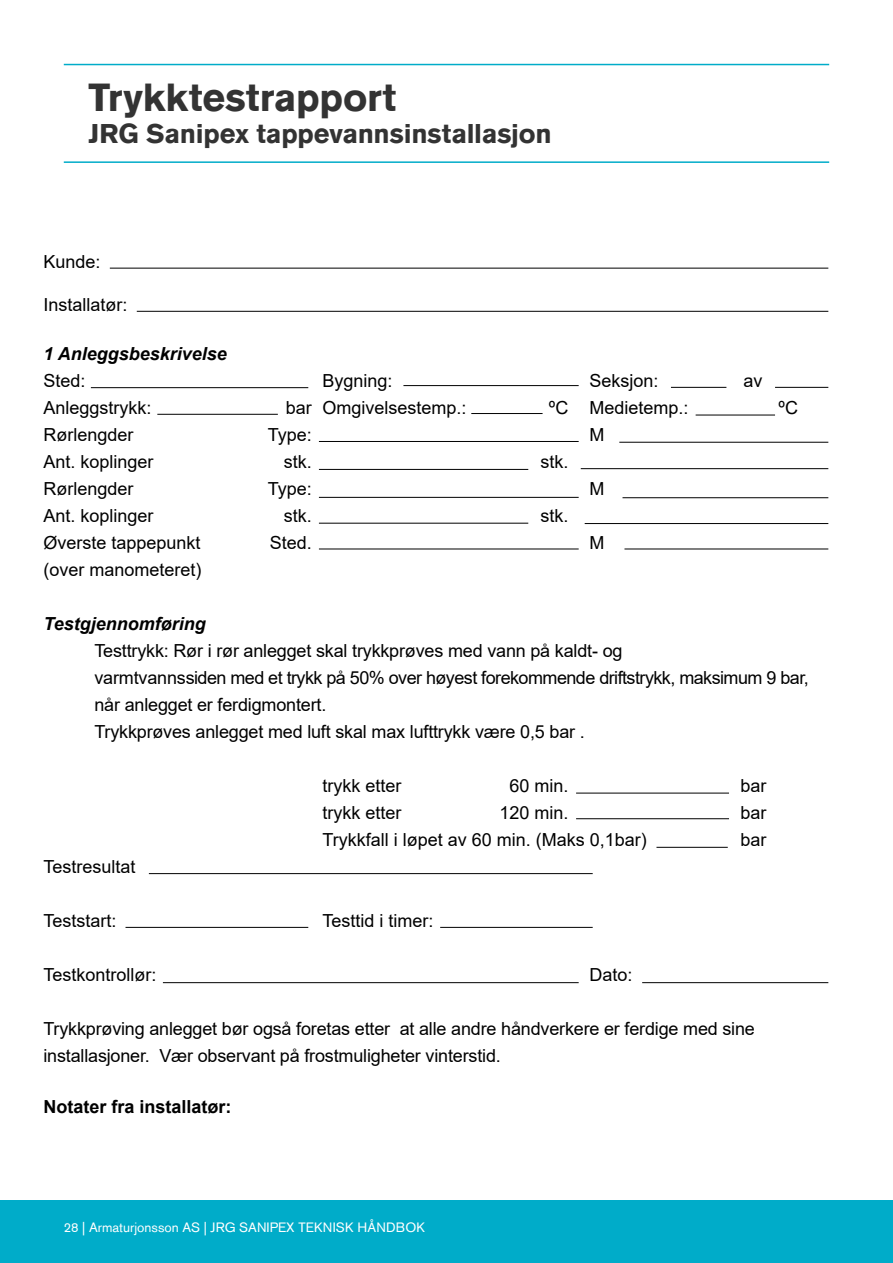
<style>
.page{position:relative;width:893px;height:1263px;background:#fff}
.page>*{position:absolute;margin:0;border:0;box-sizing:border-box;transform-origin:0 0}
.t1{font:700 39px "Akzidenz Grotesk BE";color:#333}
.t2{font:700 27px "Akzidenz Grotesk BE";letter-spacing:-.01em;color:#333}
.t3{font:18px/27px "Arial";letter-spacing:-.01em;color:#000}
.t4{font:italic 700 18px "Arial";color:#000}
.t5{font:700 18px "Arial";color:#000}
.t6{font:13.5px "Akzidenz Grotesk BE";color:#fff}
.s1{font-size:12.75px}
</style>
<div class="page">
<div style="left:0;top:1200px;width:893px;height:63px;background:#00acc9"></div>
<hr style="left:64px;top:64px;width:765px;height:1px;background:#00acc9">
<hr style="left:64px;top:161px;width:765px;height:2px;background:#00acc9">
<hr style="left:91px;top:387px;width:217px;height:1px;background:#000">
<hr style="left:137px;top:311px;width:691px;height:1px;background:#000">
<hr style="left:110px;top:268px;width:718px;height:1px;background:#000">
<hr style="left:403px;top:385px;width:176px;height:1px;background:#000">
<hr style="left:775px;top:387px;width:53px;height:1px;background:#000">
<hr style="left:157px;top:414px;width:121px;height:1px;background:#000">
<hr style="left:471px;top:413px;width:72px;height:1px;background:#000">
<hr style="left:696px;top:415px;width:79px;height:1px;background:#000">
<hr style="left:319px;top:441px;width:260px;height:1px;background:#000">
<hr style="left:619px;top:442px;width:209px;height:1px;background:#000">
<hr style="left:581px;top:468px;width:247px;height:1px;background:#000">
<hr style="left:319px;top:469px;width:209px;height:1px;background:#000">
<hr style="left:319px;top:549px;width:260px;height:1px;background:#000">
<hr style="left:319px;top:497px;width:260px;height:1px;background:#000">
<hr style="left:622px;top:497px;width:206px;height:1px;background:#000">
<hr style="left:585px;top:523px;width:243px;height:1px;background:#000">
<hr style="left:319px;top:523px;width:209px;height:1px;background:#000">
<hr style="left:624px;top:549px;width:204px;height:1px;background:#000">
<hr style="left:671px;top:387px;width:55px;height:1px;background:#000">
<hr style="left:576px;top:793px;width:153px;height:1px;background:#000">
<hr style="left:576px;top:818px;width:153px;height:1px;background:#000">
<hr style="left:656px;top:847px;width:72px;height:1px;background:#000">
<hr style="left:149px;top:873px;width:444px;height:1px;background:#000">
<hr style="left:126px;top:927px;width:182px;height:1px;background:#000">
<hr style="left:642px;top:982px;width:186px;height:1px;background:#000">
<hr style="left:163px;top:982px;width:416px;height:1px;background:#000">
<hr style="left:440px;top:927px;width:153px;height:1px;background:#000">
<h1 class="t1" style="left:88px;top:75px;width:309px">Trykktestrapport</h1>
<h2 class="t2" style="left:88px;top:118px;width:465px">JRG Sanipex tappevannsinstallasjon</h2>
<p class="t3" style="left:43px;top:248px;width:59px">Kunde:</p>
<p class="t3" style="left:43px;top:291px;width:86px">Installatør:</p>
<p class="t4" style="left:43px;top:342px;width:185px">1 Anleggsbeskrivelse</p>
<p class="t3" style="left:43px;top:367px;width:44px">Sted:</p>
<p class="t3" style="left:322px;top:367px;width:72px">Bygning:</p>
<p class="t3" style="left:589px;top:367px;width:71px">Seksjon:</p>
<p class="t3" style="left:743px;top:367px;width:21px">av</p>
<p class="t3" style="left:43px;top:394px;width:110px">Anleggstrykk:</p>
<p class="t3" style="left:286px;top:394px;width:182px">bar Omgivelsestemp.:</p>
<p class="t3" style="left:549px;top:394px;width:141px">ºC Medietemp.:</p>
<p class="t3" style="left:778px;top:394px;width:21px">ºC</p>
<p class="t3" style="left:43px;top:421px;width:92px">Rørlengder</p>
<p class="t3" style="left:268px;top:421px;width:46px">Type:</p>
<p class="t3" style="left:589px;top:421px;width:16px">M</p>
<p class="t3" style="left:43px;top:448px;width:112px">Ant. koplinger</p>
<p class="t3" style="left:284px;top:448px;width:30px">stk.</p>
<p class="t3" style="left:540px;top:448px;width:30px">stk.</p>
<p class="t3" style="left:43px;top:475px;width:92px">Rørlengder</p>
<p class="t3" style="left:268px;top:475px;width:46px">Type:</p>
<p class="t3" style="left:589px;top:475px;width:16px">M</p>
<p class="t3" style="left:43px;top:502px;width:112px">Ant. koplinger</p>
<p class="t3" style="left:284px;top:502px;width:30px">stk.</p>
<p class="t3" style="left:540px;top:502px;width:30px">stk.</p>
<p class="t3" style="left:43px;top:529px;width:159px">Øverste tappepunkt</p>
<p class="t3" style="left:270px;top:529px;width:44px">Sted.</p>
<p class="t3" style="left:589px;top:529px;width:16px">M</p>
<p class="t3" style="left:43px;top:556px;width:160px">(over manometeret)</p>
<p class="t4" style="left:43px;top:612px;width:164px">Testgjennomføring</p>
<p class="t3" style="left:94px;top:637px;width:716px">Testtrykk: Rør i rør anlegget skal trykkprøves med vann på kaldt- og<br>varmtvannssiden med et trykk på 50% over høyest forekommende driftstrykk, maksimum 9 bar, når anlegget er ferdigmontert.<br>Trykkprøves anlegget med luft skal max lufttrykk være 0,5 bar .</p>
<p class="t3" style="left:322px;top:772px;width:81px">trykk etter</p>
<p class="t3" style="left:509px;top:772px;width:61px">60 min.</p>
<p class="t3" style="left:740px;top:772px;width:28px">bar</p>
<p class="t3" style="left:322px;top:799px;width:81px">trykk etter</p>
<p class="t3" style="left:499px;top:799px;width:71px">120 min.</p>
<p class="t3" style="left:740px;top:799px;width:28px">bar</p>
<p class="t3" style="left:322px;top:826px;width:326px">Trykkfall i løpet av 60 min. (Maks 0,1bar)</p>
<p class="t3" style="left:740px;top:826px;width:28px">bar</p>
<p class="t3" style="left:43px;top:853px;width:94px">Testresultat</p>
<p class="t3" style="left:43px;top:907px;width:75px">Teststart:</p>
<p class="t3" style="left:322px;top:907px;width:113px">Testtid i timer:</p>
<p class="t3" style="left:43px;top:961px;width:115px">Testkontrollør:</p>
<p class="t3" style="left:589px;top:961px;width:45px">Dato:</p>
<p class="t3" style="left:43px;top:1015px;width:713px">Trykkprøving anlegget bør også foretas etter at alle andre håndverkere er ferdige med sine installasjoner. Vær observant på frostmuligheter vinterstid.</p>
<p class="t5" style="left:43px;top:1094px;width:190px">Notater fra installatør:</p>
<p class="t6" style="left:64px;top:1219px;width:363px"><span class="s1">28</span> | Armaturjonsson AS | JRG SANIPEX TEKNISK HÅNDBOK</p>
</div>
